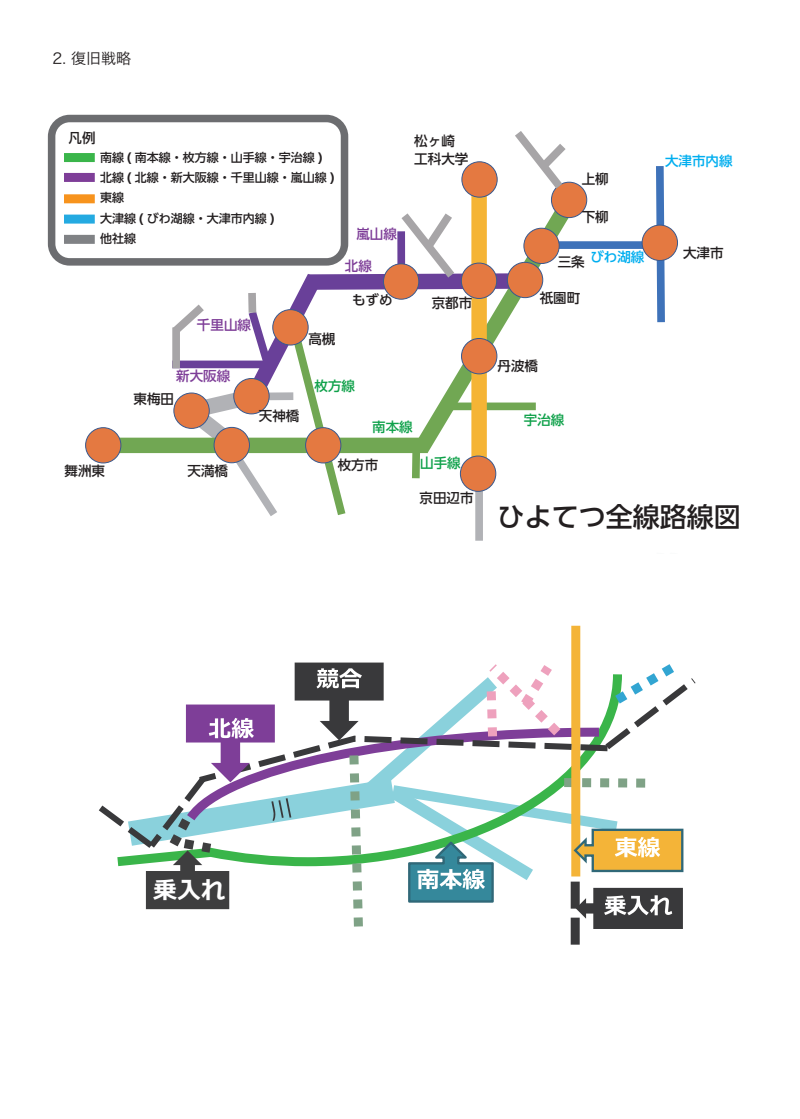
<style>
.page{position:relative;width:800px;height:1119px;background:#fff}
.page>*{position:absolute;margin:0;border:0;box-sizing:border-box;transform-origin:0 0}
.t1{font:500 27px "UD Shin Go Pro";color:#231f20}
.t2{font:700 24px "Meiryo";color:#fff}
.t3{font:15px "Hira Kaku Pro N W3";color:#231f20}
.t4{font:500 13.5px/18px "UD Shin Go Pro";color:#231f20}
.t5{font:500 13.5px "UD Shin Go Pro";color:#7e3e98}
.t6{font:500 13.5px "UD Shin Go Pro";color:#0fa14a}
.t7{font:500 13.5px "UD Shin Go Pro";color:#00aeef}
.t8{font:500 12px/19.8px "UD Shin Go Pro";color:#231f20}
.s1{font-family:"Tazugane Gothic Std N";font-weight:700}
</style>
<div class="page">
<div style="left:103px;top:437px;width:325px;height:16px;background:#71a753"></div>
<svg style="left:461px;top:179px;width:127px;height:232px"></svg>
<div style="left:535px;top:241px;width:120px;height:8px;background:#3e72b9"></div>
<svg style="left:653px;top:166px;width:15px;height:157px"></svg>
<div style="left:86px;top:427px;width:35px;height:36px;background:#e47941;border-radius:50%"></div>
<div style="left:85px;top:427px;width:36px;height:36px;border:1px solid #39598e;border-radius:50%"></div>
<div style="left:524px;top:228px;width:35px;height:35px;background:#e47941;border-radius:50%"></div>
<div style="left:523px;top:228px;width:36px;height:36px;border:1px solid #39598e;border-radius:50%"></div>
<div style="left:551px;top:182px;width:35px;height:35px;background:#e47941;border-radius:50%"></div>
<div style="left:551px;top:182px;width:36px;height:36px;border:1px solid #39598e;border-radius:50%"></div>
<div style="left:642px;top:225px;width:35px;height:35px;background:#e47941;border-radius:50%"></div>
<div style="left:641px;top:225px;width:36px;height:36px;border:1px solid #39598e;border-radius:50%"></div>
<div style="left:471px;top:174px;width:15px;height:306px;background:#f5b435"></div>
<div style="left:507px;top:262px;width:35px;height:35px;background:#e47941;border-radius:50%"></div>
<div style="left:507px;top:262px;width:36px;height:36px;border:1px solid #39598e;border-radius:50%"></div>
<div style="left:475px;top:473px;width:8px;height:67px;background:#b1b2b6"></div>
<div style="left:462px;top:162px;width:35px;height:35px;background:#e47941;border-radius:50%"></div>
<div style="left:461px;top:161px;width:36px;height:36px;border:1px solid #39598e;border-radius:50%"></div>
<svg style="left:507px;top:131px;width:66px;height:66px"></svg>
<svg style="left:165px;top:205px;width:369px;height:319px"></svg>
<div style="left:48px;top:115px;width:300px;height:150px;border:8px solid #6c6d70;border-radius:18px"></div>
<div style="left:64px;top:153px;width:31px;height:9px;background:#3ab54a"></div>
<div style="left:64px;top:173px;width:31px;height:9px;background:#7e3e98"></div>
<div style="left:64px;top:194px;width:31px;height:9px;background:#f7931d"></div>
<div style="left:64px;top:214px;width:31px;height:9px;background:#24aae1"></div>
<div style="left:64px;top:235px;width:31px;height:9px;background:#808285"></div>
<div style="left:571px;top:625px;width:9px;height:251px;background:#f4b438"></div>
<svg style="left:99px;top:654px;width:597px;height:290px"></svg>
<p class="t3" style="left:53px;top:45px;width:80px">2. 復旧戦略</p>
<p class="t4" style="left:68px;top:129px;width:28px">凡例</p>
<p class="t8" style="left:100px;top:147px;width:236px">南線 <span class="s1">(</span> 南本線・枚方線・山手線・宇治線 <span class="s1">)</span>北線 <span class="s1">(</span> 北線・新大阪線・千里山線・嵐山線 <span class="s1">)</span>東線</p>
<p class="t8" style="left:100px;top:208px;width:176px;line-height:20.2px">大津線 <span class="s1">(</span> びわ湖線・大津市内線 <span class="s1">)</span>他社線</p>
<p class="t5" style="left:356px;top:223px;width:42px">嵐山線</p>
<p class="t5" style="left:345px;top:255px;width:28px">北線</p>
<p class="t4" style="left:352px;top:291px;width:42px">もずめ</p>
<p class="t5" style="left:197px;top:314px;width:55px">千里山線</p>
<p class="t5" style="left:176px;top:365px;width:55px">新大阪線</p>
<p class="t4" style="left:133px;top:390px;width:42px">東梅田</p>
<p class="t4" style="left:308px;top:329px;width:28px">高槻</p>
<p class="t6" style="left:314px;top:375px;width:42px">枚方線</p>
<p class="t4" style="left:414px;top:132px;width:55px">松ヶ崎工科大学</p>
<p class="t4" style="left:431px;top:293px;width:42px">京都市</p>
<p class="t4" style="left:65px;top:462px;width:42px">舞洲東</p>
<p class="t4" style="left:187px;top:462px;width:42px">天満橋</p>
<p class="t4" style="left:259px;top:406px;width:42px">天神橋</p>
<p class="t6" style="left:372px;top:416px;width:42px">南本線</p>
<p class="t4" style="left:337px;top:456px;width:42px">枚方市</p>
<p class="t6" style="left:420px;top:452px;width:42px">山手線</p>
<p class="t4" style="left:419px;top:488px;width:55px">京田辺市</p>
<p class="t4" style="left:581px;top:169px;width:28px">上柳</p>
<p class="t4" style="left:581px;top:207px;width:28px">下柳</p>
<p class="t4" style="left:557px;top:252px;width:28px">三条</p>
<p class="t7" style="left:590px;top:246px;width:55px">びわ湖線</p>
<p class="t4" style="left:539px;top:288px;width:42px">祇園町</p>
<p class="t7" style="left:664px;top:150px;width:69px">大津市内線</p>
<p class="t4" style="left:683px;top:243px;width:42px">大津市</p>
<p class="t4" style="left:497px;top:357px;width:42px">丹波橋</p>
<p class="t6" style="left:524px;top:408px;width:42px">宇治線</p>
<h1 class="t1" style="left:497px;top:494px;width:244px">ひよてつ全線路線図</h1>
<h2 class="t2" style="left:153px;top:873px;width:73px">乗入れ</h2>
</div>
